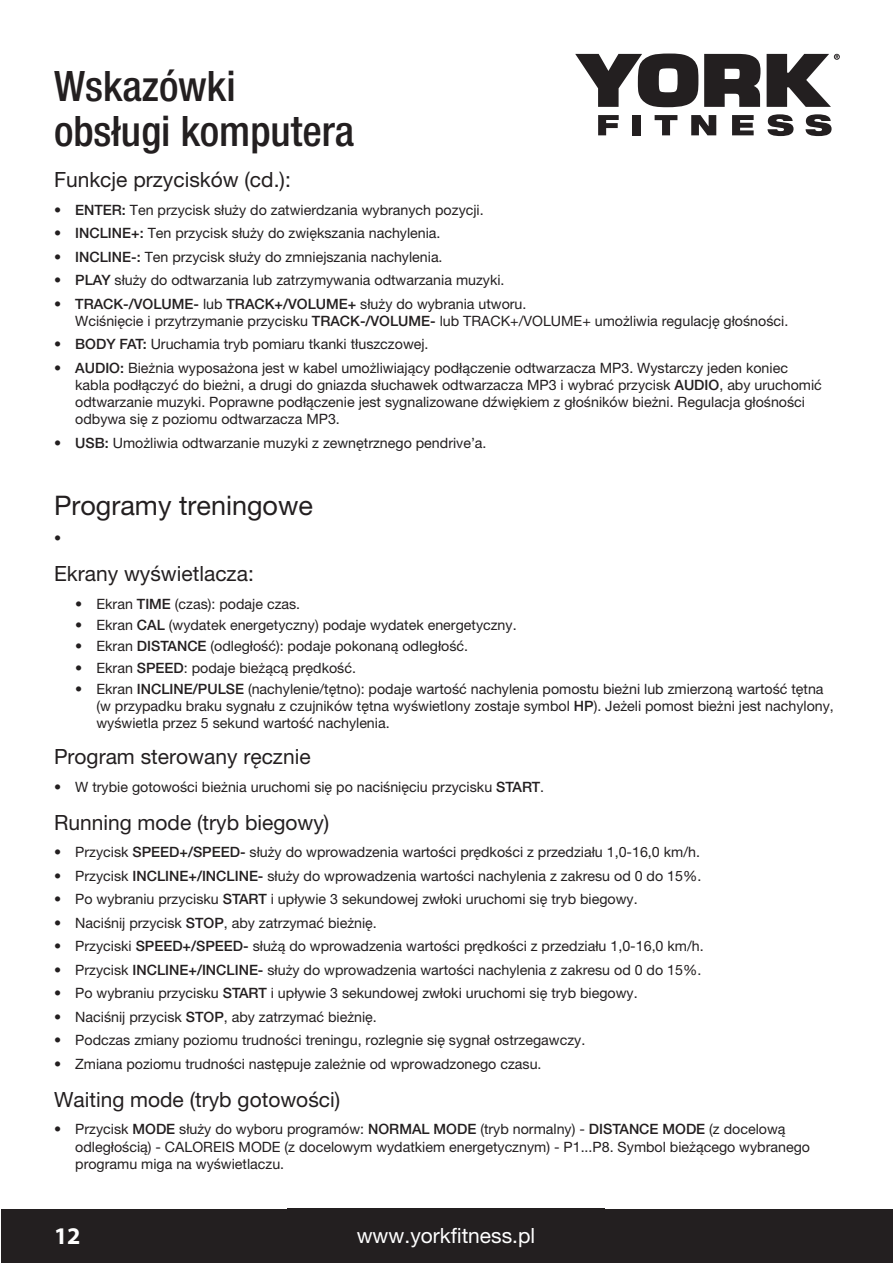
<style>
.page{position:relative;width:893px;height:1263px;background:#fff}
.page>*{position:absolute;margin:0;border:0;box-sizing:border-box;transform-origin:0 0}
.Head_1{font:500 condensed 42px/45px "Helvetica Neue LT Pro";color:#231f20}
.Head_2{font:27px "Helvetica Neue LT Pro";color:#231f20}
.t1{font:700 24px "Myriad Pro";color:#fff}
.t2{font:21px "Helvetica Neue LT Pro";color:#231f20}
.t3{font:21px "Helvetica Neue LT Pro";color:#fff}
.t4{font:14.25px/17.1px "Helvetica Neue LT Pro";color:#231f20}
.s1{font-weight:500}
</style>
<div class="page">
<div style="left:1px;top:1209px;width:892px;height:54px;background:#231f20"></div>
<svg style="left:575px;top:54px;width:123px;height:53px"></svg>
<svg style="left:704px;top:54px;width:56px;height:53px;background:#433f40"></svg>
<svg style="left:767px;top:54px;width:73px;height:53px"></svg>
<svg style="left:598px;top:115px;width:21px;height:20px"></svg>
<div style="left:633px;top:115px;width:8px;height:20px;background:#231f20"></div>
<svg style="left:655px;top:115px;width:22px;height:20px"></svg>
<svg style="left:691px;top:115px;width:25px;height:20px"></svg>
<svg style="left:732px;top:115px;width:22px;height:20px"></svg>
<svg style="left:767px;top:114px;width:26px;height:22px"></svg>
<svg style="left:806px;top:114px;width:26px;height:22px"></svg>
<p class="Head_1" style="left:54px;top:63px;width:302px">Wskazówki obsługi komputera</p>
<h2 class="t2" style="left:54px;top:167px;width:238px">Funkcje przycisków (cd.):</h2>
<p class="t4" style="left:54px;top:201px;width:431px">• <span class="s1">ENTER:</span> Ten przycisk służy do zatwierdzania wybranych pozycji.</p>
<p class="t4" style="left:54px;top:225px;width:388px">• <span class="s1">INCLINE+:</span> Ten przycisk służy do zwiększania nachylenia.</p>
<p class="t4" style="left:54px;top:248px;width:390px">• <span class="s1">INCLINE-:</span> Ten przycisk służy do zmniejszania nachylenia.</p>
<p class="t4" style="left:54px;top:272px;width:452px">• <span class="s1">PLAY</span> służy do odtwarzania lub zatrzymywania odtwarzania muzyki.</p>
<p class="t4" style="left:75px;top:295px;width:714px;text-indent:-21px">• <span class="s1">TRACK-/VOLUME-</span> lub <span class="s1">TRACK+/VOLUME+</span> służy do wybrania utworu.<br>Wciśnięcie i przytrzymanie przycisku <span class="s1">TRACK-/VOLUME-</span> lub TRACK+/VOLUME+ umożliwia regulację głośności.</p>
<p class="t4" style="left:54px;top:336px;width:376px">• <span class="s1">BODY FAT:</span> Uruchamia tryb pomiaru tkanki tłuszczowej.</p>
<p class="t4" style="left:75px;top:359px;width:748px;text-indent:-21px">• <span class="s1">AUDIO:</span> Bieżnia wyposażona jest w kabel umożliwiający podłączenie odtwarzacza MP3. Wystarczy jeden koniec kabla podłączyć do bieżni, a drugi do gniazda słuchawek odtwarzacza MP3 i wybrać przycisk <span class="s1">AUDIO</span>, aby uruchomić odtwarzanie muzyki. Poprawne podłączenie jest sygnalizowane dźwiękiem z głośników bieżni. Regulacja głośności odbywa się z poziomu odtwarzacza MP3.</p>
<p class="t4" style="left:54px;top:434px;width:434px">• <span class="s1">USB:</span> Umożliwia odtwarzanie muzyki z zewnętrznego pendrive’a.</p>
<p class="Head_2" style="left:54px;top:489px;width:260px">Programy treningowe</p>
<p class="t4" style="left:54px;top:529px;width:9px">•</p>
<h2 class="t2" style="left:54px;top:561px;width:201px">Ekrany wyświetlacza:</h2>
<p class="t4" style="left:75px;top:595px;width:226px">• Ekran <span class="s1">TIME</span> (czas): podaje czas.</p>
<p class="t4" style="left:75px;top:616px;width:443px">• Ekran <span class="s1">CAL</span> (wydatek energetyczny) podaje wydatek energetyczny.</p>
<p class="t4" style="left:75px;top:637px;width:394px">• Ekran <span class="s1">DISTANCE</span> (odległość): podaje pokonaną odległość.</p>
<p class="t4" style="left:75px;top:659px;width:282px">• Ekran <span class="s1">SPEED</span>: podaje bieżącą prędkość.</p>
<p class="t4" style="left:97px;top:680px;width:739px;text-indent:-21px">• Ekran <span class="s1">INCLINE/PULSE</span> (nachylenie/tętno): podaje wartość nachylenia pomostu bieżni lub zmierzoną wartość tętna (w przypadku braku sygnału z czujników tętna wyświetlony zostaje symbol <span class="s1">HP</span>). Jeżeli pomost bieżni jest nachylony, wyświetla przez 5 sekund wartość nachylenia.</p>
<h2 class="t2" style="left:54px;top:744px;width:258px">Program sterowany ręcznie</h2>
<p class="t4" style="left:54px;top:778px;width:492px">• W trybie gotowości bieżnia uruchomi się po naciśnięciu przycisku <span class="s1">START</span>.</p>
<h2 class="t2" style="left:54px;top:810px;width:277px">Running mode (tryb biegowy)</h2>
<p class="t4" style="left:54px;top:844px;width:647px">• Przycisk <span class="s1">SPEED+/SPEED-</span> służy do wprowadzenia wartości prędkości z przedziału 1,0-16,0 km/h.</p>
<p class="t4" style="left:54px;top:867px;width:649px">• Przycisk <span class="s1">INCLINE+/INCLINE-</span> służy do wprowadzenia wartości nachylenia z zakresu od 0 do 15%.</p>
<p class="t4" style="left:54px;top:890px;width:585px">• Po wybraniu przycisku <span class="s1">START</span> i upływie 3 sekundowej zwłoki uruchomi się tryb biegowy.</p>
<p class="t4" style="left:54px;top:914px;width:324px">• Naciśnij przycisk <span class="s1">STOP</span>, aby zatrzymać bieżnię.</p>
<p class="t4" style="left:54px;top:937px;width:651px">• Przyciski <span class="s1">SPEED+/SPEED-</span> służą do wprowadzenia wartości prędkości z przedziału 1,0-16,0 km/h.</p>
<p class="t4" style="left:54px;top:961px;width:649px">• Przycisk <span class="s1">INCLINE+/INCLINE-</span> służy do wprowadzenia wartości nachylenia z zakresu od 0 do 15%.</p>
<p class="t4" style="left:54px;top:984px;width:585px">• Po wybraniu przycisku <span class="s1">START</span> i upływie 3 sekundowej zwłoki uruchomi się tryb biegowy.</p>
<p class="t4" style="left:54px;top:1008px;width:324px">• Naciśnij przycisk <span class="s1">STOP</span>, aby zatrzymać bieżnię.</p>
<p class="t4" style="left:54px;top:1031px;width:533px">• Podczas zmiany poziomu trudności treningu, rozlegnie się sygnał ostrzegawczy.</p>
<p class="t4" style="left:54px;top:1055px;width:489px">• Zmiana poziomu trudności następuje zależnie od wprowadzonego czasu.</p>
<h2 class="t2" style="left:54px;top:1087px;width:288px">Waiting mode (tryb gotowości)</h2>
<p class="t4" style="left:75px;top:1121px;width:736px;text-indent:-21px">• Przycisk <span class="s1">MODE</span> służy do wyboru programów: <span class="s1">NORMAL MODE</span> (tryb normalny) - <span class="s1">DISTANCE MODE</span> (z docelową odległością) - CALOREIS MODE (z docelowym wydatkiem energetycznym) - P1...P8. Symbol bieżącego wybranego programu miga na wyświetlaczu.</p>
<h3 class="t1" style="left:54px;top:1220px;width:28px">12</h3>
<h3 class="t3" style="left:357px;top:1223px;width:180px">www.yorkfitness.pl</h3>
</div>
